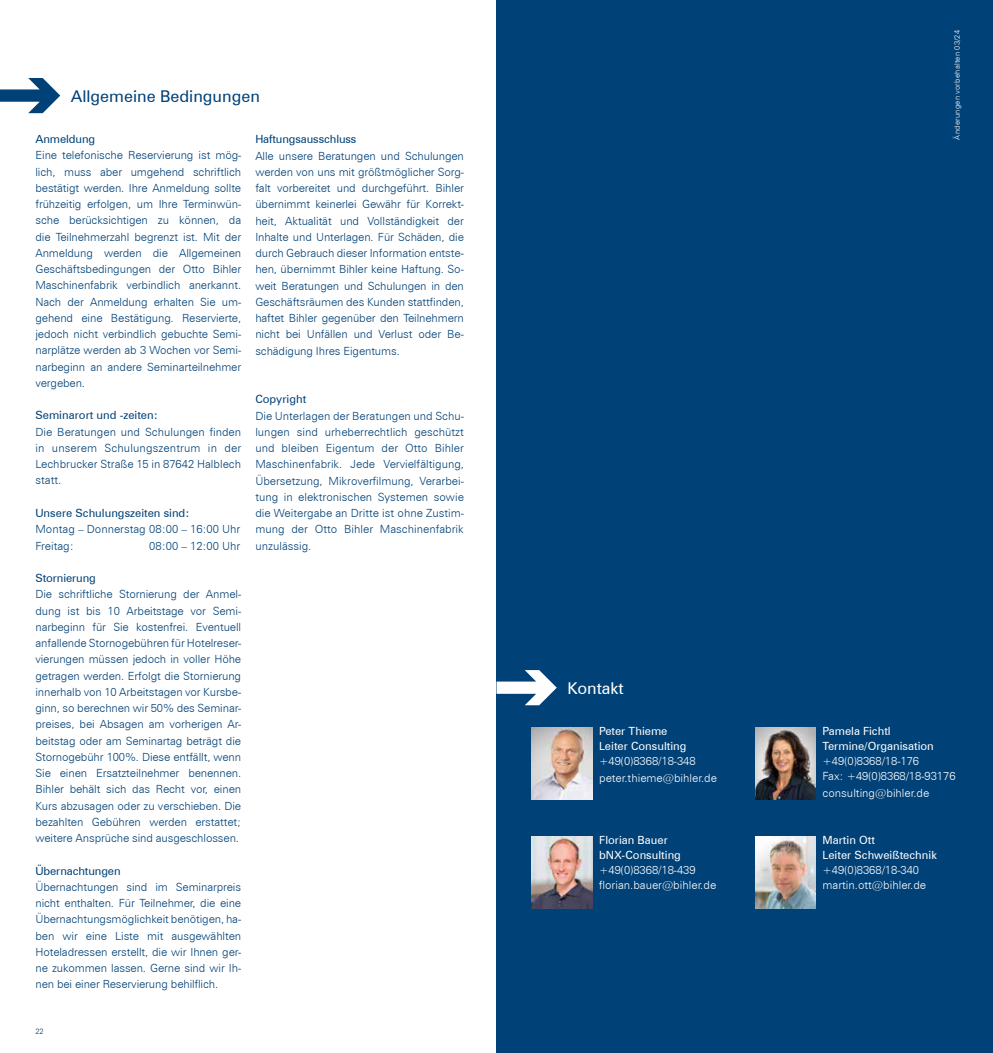
<style>
.page{position:relative;width:993px;height:1053px;background:#fff}
.page>*{position:absolute;margin:0;border:0;box-sizing:border-box;transform-origin:0 0}
.t1{font:16.25px "Zurich BT";color:#004177}
.t2{font:16.25px "Zurich BT";color:#fff}
.t3{font:300 11.25px/16.2px "Zurich BT";letter-spacing:-.01em;color:#004177;text-align:justify}
.t4{font:300 11.25px/15px "Zurich BT";color:#fff}
.t5{font:11.25px/15px "Zurich BT";color:#fff}
.t6{font:11.25px "Zurich BT";letter-spacing:-.01em;color:#004177}
.t7{font:300 7.5px "Zurich BT";letter-spacing:.03em;color:#fff}
.t8{font:300 7.5px "Zurich BT";color:#004177}
</style>
<div class="page">
<div style="left:496px;top:0;width:496px;height:1052px;background:#004177"></div>
<svg style="left:0;top:78px;width:60px;height:35px"></svg>
<svg style="left:496px;top:670px;width:60px;height:35px"></svg>
<img style="left:755px;top:727px;width:60px;height:72px">
<img style="left:531px;top:727px;width:61px;height:72px">
<img style="left:531px;top:836px;width:61px;height:72px">
<img style="left:755px;top:836px;width:60px;height:72px">
<h1 class="t1" style="left:71px;top:86px;width:190px">Allgemeine Bedingungen</h1>
<p class="t6" style="left:35px;top:132px;width:61px">Anmeldung</p>
<p class="t3" style="left:35px;top:147px;width:207px">Eine telefonische Reservierung ist mög&shy;lich, muss aber umgehend schriftlich bestätigt werden. Ihre Anmeldung sollte frühzeitig erfolgen, um Ihre Terminwün&shy;sche berücksichtigen zu können, da die Teilnehmerzahl begrenzt ist. Mit der Anmeldung werden die Allgemeinen Geschäftsbedingungen der Otto Bihler Maschinenfabrik verbindlich anerkannt.<br>Nach der Anmeldung erhalten Sie um&shy;gehend eine Bestätigung. Reservierte, jedoch nicht verbindlich gebuchte Semi&shy;narplätze werden ab 3 Wochen vor Semi&shy;narbeginn an andere Seminarteilnehmer vergeben.</p>
<p class="t6" style="left:35px;top:408px;width:124px">Seminarort und -zeiten:</p>
<p class="t3" style="left:35px;top:423px;width:207px">Die Beratungen und Schulungen finden in unserem Schulungszentrum in der Lechbrucker Straße 15 in 87642 Halblech statt.</p>
<p class="t6" style="left:35px;top:506px;width:155px">Unsere Schulungszeiten sind:</p>
<p class="t3" style="left:35px;top:521px;width:206px">Montag – Donnerstag 08:00 – 16:00 Uhr<br>Freitag:</p>
<p class="t3" style="left:149px;top:537px;width:92px">08:00 – 12:00 Uhr</p>
<p class="t6" style="left:35px;top:571px;width:62px">Stornierung</p>
<p class="t3" style="left:35px;top:586px;width:207px">Die schriftliche Stornierung der Anmel&shy;dung ist bis 10 Arbeitstage vor Semi&shy;narbeginn für Sie kostenfrei. Eventuell anfallende Stornogebühren für Hotelreser&shy;vierungen müssen jedoch in voller Höhe getragen werden. Erfolgt die Stornierung innerhalb von 10 Arbeitstagen vor Kursbe&shy;ginn, so berechnen wir 50% des Seminar&shy;preises, bei Absagen am vorherigen Ar&shy;beitstag oder am Seminartag beträgt die Stornogebühr 100%. Diese entfällt, wenn Sie einen Ersatzteilnehmer benennen.<br>Bihler behält sich das Recht vor, einen Kurs abzusagen oder zu verschieben. Die bezahlten Gebühren werden erstattet; weitere Ansprüche sind ausgeschlossen.</p>
<p class="t6" style="left:35px;top:863px;width:87px">Übernachtungen</p>
<p class="t3" style="left:35px;top:878px;width:207px">Übernachtungen sind im Seminarpreis nicht enthalten. Für Teilnehmer, die eine Übernachtungsmöglichkeit benötigen, ha&shy;ben wir eine Liste mit ausgewählten Hoteladressen erstellt, die wir Ihnen ger&shy;ne zukommen lassen. Gerne sind wir Ih&shy;nen bei einer Reservierung behilflich.</p>
<p class="t6" style="left:255px;top:132px;width:103px">Haftungsausschluss</p>
<p class="t3" style="left:255px;top:147px;width:210px">Alle unsere Beratungen und Schulungen werden von uns mit größtmöglicher Sorg&shy;falt vorbereitet und durchgeführt. Bihler übernimmt keinerlei Gewähr für Korrekt&shy;heit, Aktualität und Vollständigkeit der Inhalte und Unterlagen. Für Schäden, die durch Gebrauch dieser Information entste&shy;hen, übernimmt Bihler keine Haftung. So&shy;weit Beratungen und Schulungen in den Geschäftsräumen des Kunden stattfinden, haftet Bihler gegenüber den Teilnehmern nicht bei Unfällen und Verlust oder Be&shy;schädigung Ihres Eigentums.</p>
<p class="t6" style="left:255px;top:392px;width:52px">Copyright</p>
<p class="t3" style="left:255px;top:407px;width:210px">Die Unterlagen der Beratungen und Schu&shy;lungen sind urheberrechtlich geschützt und bleiben Eigentum der Otto Bihler Maschinenfabrik. Jede Vervielfältigung, Übersetzung, Mikroverfilmung, Verarbei&shy;tung in elektronischen Systemen sowie die Weitergabe an Dritte ist ohne Zustim&shy;mung der Otto Bihler Maschinenfabrik unzulässig.</p>
<p class="t8" style="left:35px;top:1026px;width:10px">22</p>
<h1 class="t2" style="left:567px;top:678px;width:58px">Kontakt</h1>
<p class="t5" style="left:599px;top:723px;width:89px">Peter Thieme<br>Leiter Consulting</p>
<p class="t4" style="left:599px;top:753px;width:119px;line-height:16.2px">+49(0)8368/18-348 peter.thieme@bihler.de</p>
<p class="t5" style="left:599px;top:832px;width:83px">Florian Bauer bNX-Consulting</p>
<p class="t4" style="left:599px;top:862px;width:118px">+49(0)8368/18-439 florian.bauer@bihler.de</p>
<p class="t7" style="left:952px;top:140px;width:111px;rotate:-90deg">Änderungen vorbehalten 03/24</p>
<p class="t5" style="left:822px;top:723px;width:113px">Pamela Fichtl<br>Termine/Organisation</p>
<p class="t4" style="left:822px;top:753px;width:134px">+49(0)8368/18-176<br>Fax: +49(0)8368/18-93176</p>
<p class="t4" style="left:822px;top:784px;width:108px">consulting@bihler.de</p>
<p class="t5" style="left:822px;top:832px;width:116px">Martin Ott<br>Leiter Schweißtechnik</p>
<p class="t4" style="left:822px;top:862px;width:105px">+49(0)8368/18-340 martin.ott@bihler.de</p>
</div>
